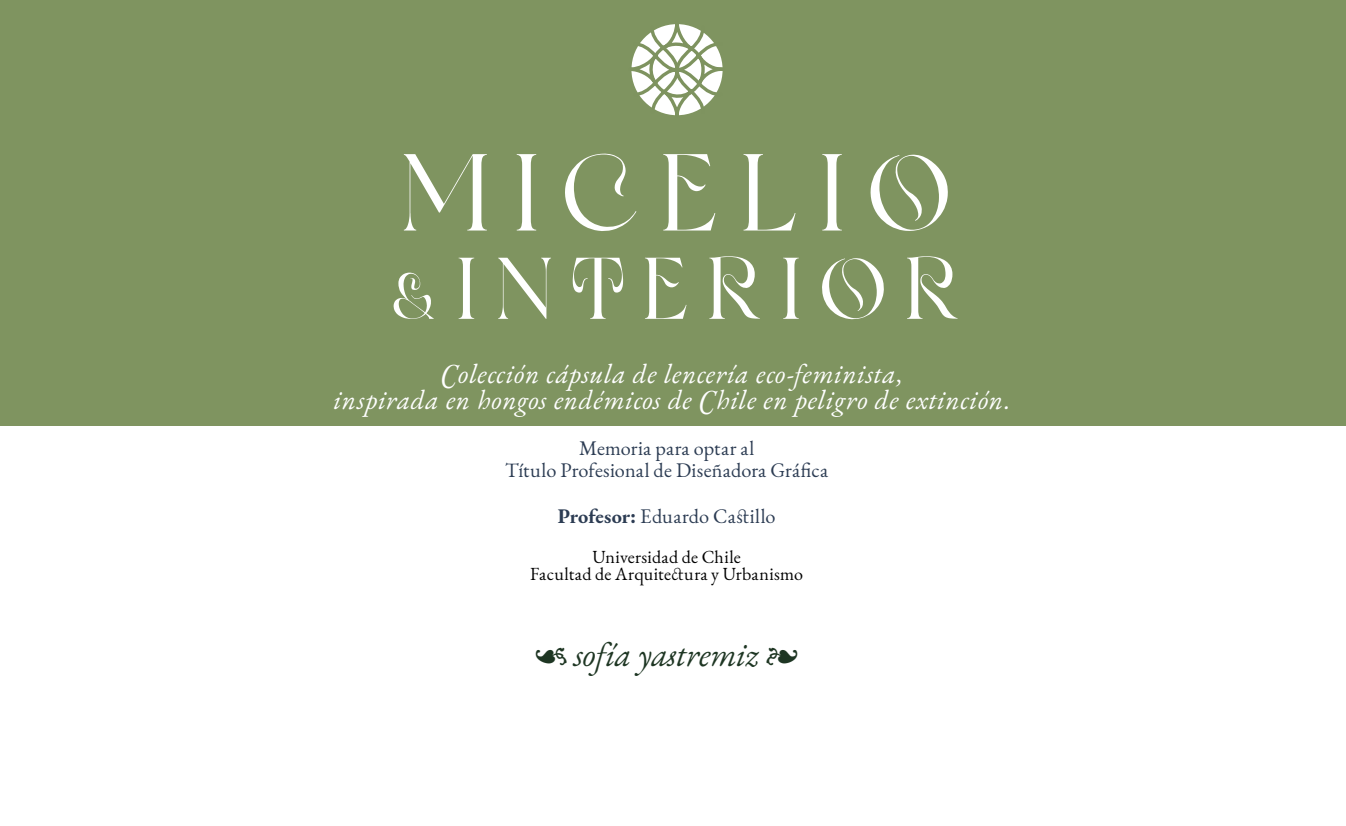
<style>
.page{position:relative;width:1346px;height:826px;background:#fff}
.page>*{position:absolute;margin:0;border:0;box-sizing:border-box;transform-origin:0 0}
.t1{font:112.5px "Tears Of Joy";letter-spacing:.195em;color:#fff}
.t2{font:90px "Tears Of Joy";letter-spacing:.2em;color:#fff}
.t3{font:italic 33.75px "EB Garamond";letter-spacing:-.015em;color:#1e3623}
.t4{font:italic 27px/25.4px "EB Garamond";letter-spacing:.025em;color:#fff;text-align:center}
.t5{font:20.25px/22.1px "EB Garamond";letter-spacing:.01em;color:#2c3c53;text-align:center}
.t6{font:18px/17.6px "EB Garamond";letter-spacing:.015em;color:#000;text-align:center}
.s1{font-size:67.5px}
.s2{font-weight:700}
</style>
<div class="page">
<div style="left:0;top:0;width:1346px;height:425px;background:#7f9460"></div>
<svg style="left:631px;top:24px;width:92px;height:92px"></svg>
<h1 class="t1" style="left:400px;top:129px;width:552px">MICELIO</h1>
<h2 class="t2" style="left:391px;top:238px;width:570px"><span class="s1">&amp;</span> INTERIOR</h2>
<p class="t4" style="left:334px;top:362px;width:678px">Colección cápsula de lencería eco-feminista,<br>inspirada en hongos endémicos de Chile en peligro de extinción.</p>
<p class="t5" style="left:505px;top:437px;width:325px">Memoria para optar al<br>Título Profesional de Diseñadora Gráfica</p>
<p class="t5" style="left:558px;top:506px;width:219px"><span class="s2">Profesor:</span> Eduardo Castillo</p>
<p class="t6" style="left:530px;top:548px;width:275px">Universidad de Chile<br>Facultad de Arquitectura y Urbanismo</p>
<p class="t3" style="left:535px;top:633px;width:264px">☙ sofía yastremiz ❧</p>
</div>
